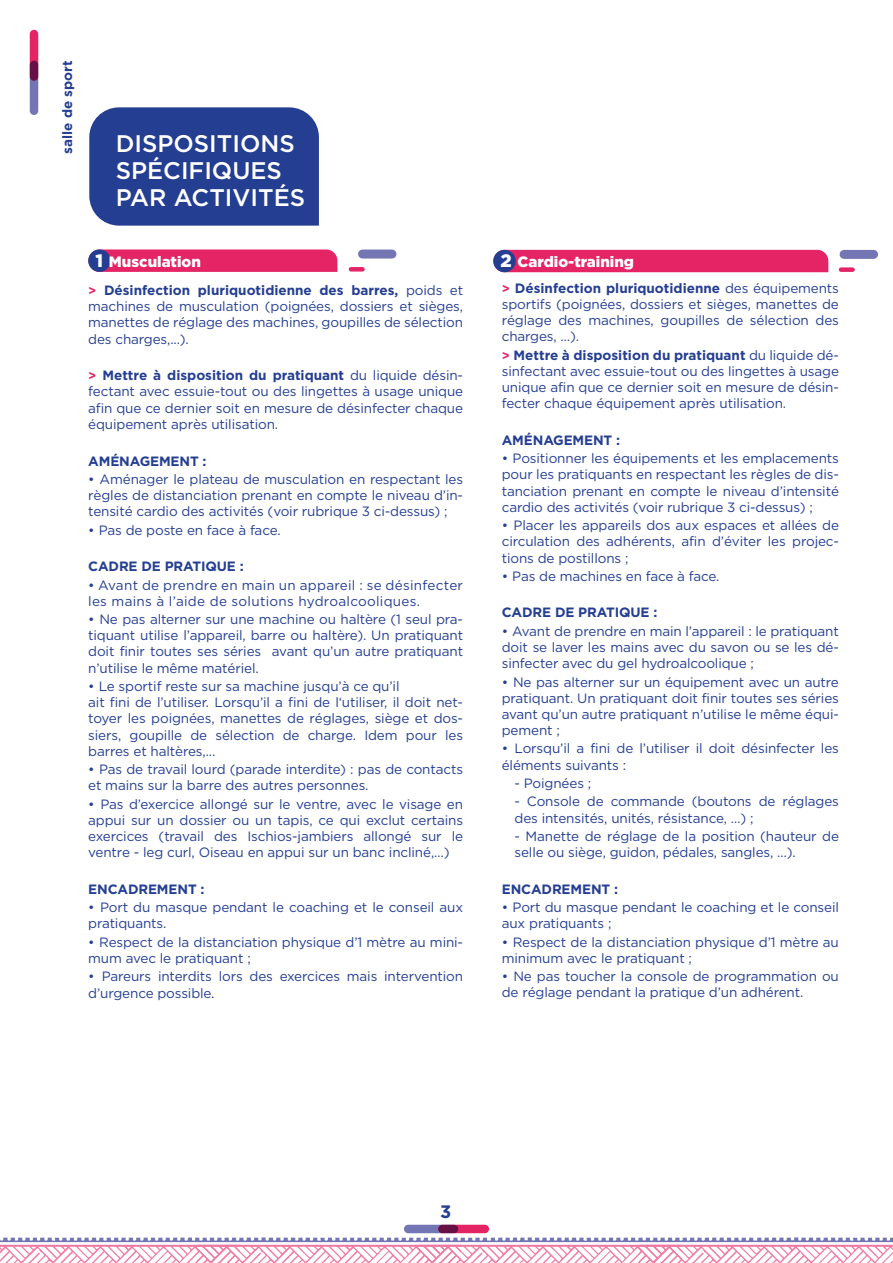
<style>
.page{position:relative;width:893px;height:1263px;background:#fff}
.page>*{position:absolute;margin:0;border:0;box-sizing:border-box;transform-origin:0 0}
.t1{font:500 24px/27px "Gotham";color:#fff}
.t2{font:700 18px "Gotham";color:#243e91}
.t3{font:900 15px "Gotham";color:#fff}
.t4{font:13.5px/16.2px "Gotham";letter-spacing:-.01em;color:#243e91;text-align:justify}
.t5{font:700 13.5px "Gotham";letter-spacing:-.01em;color:#243e91}
.t6{font:13.5px/16.2px "Gotham";letter-spacing:.02em;color:#243e91}
.s1{font-size:18px}
.s2{font-weight:700;font-size:12.75px;color:#e42464}
.s3{font-weight:700}
</style>
<div class="page">
<svg style="left:0;top:1237px;width:893px;height:26px"></svg>
<svg style="left:88px;top:249px;width:249px;height:23px;background:#e52c6a"></svg>
<div style="left:351px;top:267px;width:12px;height:5px;background:#e42464"></div>
<div style="left:362px;top:250px;width:30px;height:9px;background:#7376b2"></div>
<div style="left:88px;top:249px;width:23px;height:23px;background:#243e91;border-radius:50%"></div>
<div style="left:438px;top:1225px;width:51px;height:8px;background:#e42464;border-radius:4px"></div>
<svg style="left:404px;top:1225px;width:54px;height:8px"></svg>
<div style="left:30px;top:30px;width:8px;height:51px;background:#e42464;border-radius:4px"></div>
<svg style="left:30px;top:61px;width:8px;height:54px"></svg>
<div style="left:89px;top:107px;width:230px;height:119px;background:#243e91"></div>
<div style="left:493px;top:250px;width:335px;height:22px;background:#e42464"></div>
<div style="left:841px;top:267px;width:12px;height:5px;background:#e42464"></div>
<div style="left:844px;top:250px;width:30px;height:9px;background:#7376b2"></div>
<div style="left:493px;top:250px;width:23px;height:22px;background:#243e91;border-radius:50%"></div>
<p class="t5" style="left:59px;top:154px;width:94px;rotate:-90deg">salle de sport</p>
<p class="t1" style="left:116px;top:129px;width:191px">DISPOSITIONS<br>SPÉCIFIQUES<br>PAR ACTIVITÉS</p>
<p class="t3" style="left:96px;top:253px;width:107px"><span class="s1">1</span> Musculation</p>
<p class="t4" style="left:88px;top:282px;width:376px"><span class="s2">&gt;</span> <span class="s3">Désinfection pluriquotidienne des barres,</span> poids et machines de musculation (poignées, dossiers et sièges, manettes de réglage des machines, goupilles de sélection des charges,...).</p>
<p class="t4" style="left:88px;top:367px;width:376px"><span class="s2">&gt;</span> <span class="s3">Mettre à disposition du pratiquant</span> du liquide désin&shy;fectant avec essuie-tout ou des lingettes à usage unique afin que ce dernier soit en mesure de désinfecter chaque équipement après utilisation.</p>
<p class="t5" style="left:88px;top:453px;width:120px">AMÉNAGEMENT :</p>
<p class="t4" style="left:88px;top:471px;width:376px">• Aménager le plateau de musculation en respectant les règles de distanciation prenant en compte le niveau d’in&shy;tensité cardio des activités (voir rubrique 3 ci-dessus) ;</p>
<p class="t4" style="left:88px;top:521px;width:194px">• Pas de poste en face à face.</p>
<p class="t5" style="left:88px;top:559px;width:157px">CADRE DE PRATIQUE :</p>
<p class="t6" style="left:88px;top:576px;width:376px">• Avant de prendre en main un appareil : se désinfecter les mains à l’aide de solutions hydroalcooliques.</p>
<p class="t4" style="left:88px;top:611px;width:376px">• Ne pas alterner sur une machine ou haltère (1 seul pra&shy;tiquant utilise l’appareil, barre ou haltère). Un pratiquant doit finir toutes ses séries avant qu’un autre pratiquant n’utilise le même matériel.</p>
<p class="t4" style="left:88px;top:678px;width:376px;text-align:left">• Le sportif reste sur sa machine jusqu’à ce qu’il<br>ait fini de l’utiliser. Lorsqu’il a fini de l‘utiliser, il doit net&shy;toyer les poignées, manettes de réglages, siège et dos&shy;siers, goupille de sélection de charge. Idem pour les barres et haltères,...</p>
<p class="t4" style="left:88px;top:761px;width:376px">• Pas de travail lourd (parade interdite) : pas de contacts et mains sur la barre des autres personnes.</p>
<p class="t4" style="left:88px;top:795px;width:376px">• Pas d’exercice allongé sur le ventre, avec le visage en appui sur un dossier ou un tapis, ce qui exclut certains exercices (travail des Ischios-jambiers allongé sur le ventre - leg curl, Oiseau en appui sur un banc incliné,…)</p>
<p class="t5" style="left:88px;top:881px;width:118px">ENCADREMENT :</p>
<p class="t4" style="left:88px;top:899px;width:376px">• Port du masque pendant le coaching et le conseil aux pratiquants.</p>
<p class="t4" style="left:88px;top:934px;width:376px">• Respect de la distanciation physique d’1 mètre au mini&shy;mum avec le pratiquant ;</p>
<p class="t4" style="left:88px;top:968px;width:376px">• Pareurs interdits lors des exercices mais intervention d’urgence possible.</p>
<p class="t3" style="left:501px;top:253px;width:135px"><span class="s1">2</span> Cardio-training</p>
<p class="t4" style="left:502px;top:280px;width:339px"><span class="s2">&gt;</span> <span class="s3">Désinfection pluriquotidienne</span> des équipements sportifs (poignées, dossiers et sièges, manettes de réglage des machines, goupilles de sélection des charges, …).</p>
<p class="t4" style="left:502px;top:346px;width:339px"><span class="s2">&gt;</span> <span class="s3">Mettre à disposition du pratiquant</span> du liquide dé&shy;sinfectant avec essuie-tout ou des lingettes à usage unique afin que ce dernier soit en mesure de désin&shy;fecter chaque équipement après utilisation.</p>
<p class="t5" style="left:502px;top:432px;width:120px">AMÉNAGEMENT :</p>
<p class="t4" style="left:502px;top:450px;width:339px">• Positionner les équipements et les emplacements pour les pratiquants en respectant les règles de dis&shy;tanciation prenant en compte le niveau d’intensité cardio des activités (voir rubrique 3 ci-dessus) ;</p>
<p class="t4" style="left:502px;top:517px;width:339px">• Placer les appareils dos aux espaces et allées de circulation des adhérents, afin d’éviter les projec&shy;tions de postillons ;</p>
<p class="t4" style="left:502px;top:568px;width:219px">• Pas de machines en face à face.</p>
<p class="t5" style="left:502px;top:605px;width:157px">CADRE DE PRATIQUE :</p>
<p class="t4" style="left:502px;top:623px;width:339px">• Avant de prendre en main l’appareil : le pratiquant doit se laver les mains avec du savon ou se les dé&shy;sinfecter avec du gel hydroalcoolique ;</p>
<p class="t4" style="left:502px;top:673px;width:339px">• Ne pas alterner sur un équipement avec un autre pratiquant. Un pratiquant doit finir toutes ses séries avant qu’un autre pratiquant n’utilise le même équi&shy;pement ;</p>
<p class="t4" style="left:502px;top:740px;width:339px">• Lorsqu’il a fini de l’utiliser il doit désinfecter les éléments suivants :</p>
<p class="t4" style="left:514px;top:775px;width:78px">- Poignées ;</p>
<p class="t4" style="left:514px;top:793px;width:326px">- Console de commande (boutons de réglages des intensités, unités, résistance, …) ;</p>
<p class="t4" style="left:514px;top:828px;width:326px">- Manette de réglage de la position (hauteur de selle ou siège, guidon, pédales, sangles, …).</p>
<p class="t5" style="left:502px;top:881px;width:118px">ENCADREMENT :</p>
<p class="t4" style="left:502px;top:899px;width:339px">• Port du masque pendant le coaching et le conseil aux pratiquants ;</p>
<p class="t4" style="left:502px;top:933px;width:339px">• Respect de la distanciation physique d’1 mètre au minimum avec le pratiquant ;</p>
<p class="t4" style="left:502px;top:968px;width:339px">• Ne pas toucher la console de programmation ou de réglage pendant la pratique d’un adhérent.</p>
<p class="t2" style="left:440px;top:1202px;width:13px">3</p>
</div>
